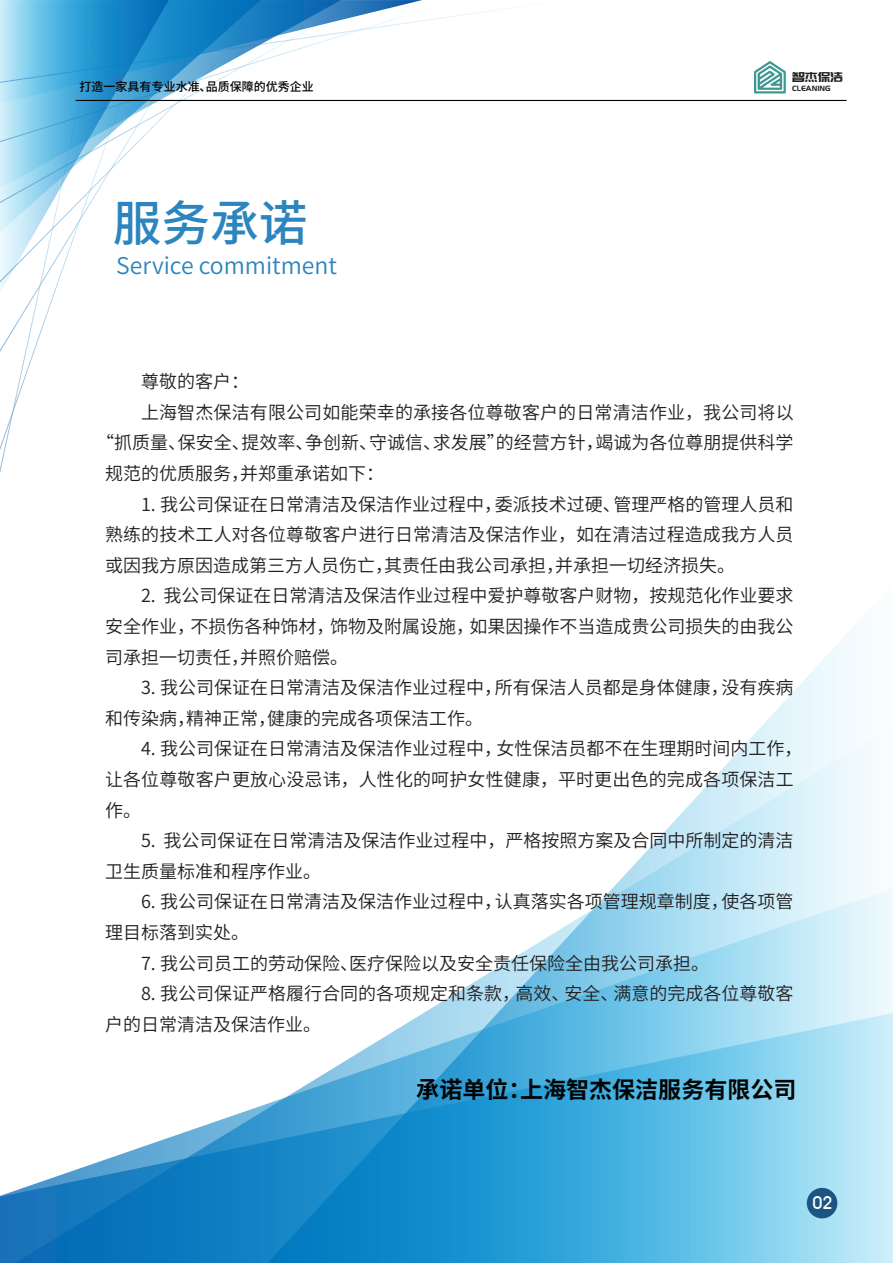
<style>
.page{position:relative;width:893px;height:1263px;background:#fff}
.page>*{position:absolute;margin:0;border:0;box-sizing:border-box;transform-origin:0 0}
.t1{font:500 48.75px "Source Han Sans CN";color:#2c85be}
.t2{font:700 23.1px "Source Han Sans CN";color:#030303}
.t3{font:22.95px "Source Han Sans CN";color:#2c85be}
.t4{font:18px/30.6px "Source Han Sans CN";color:#231f20}
.t5{font:500 17.55px "Avant Garde IT Cby BT";color:#fff}
.t6{font:13.8px "Pang Men Zheng Dao";color:#231f20}
.t7{font:500 12px "Source Han Sans CN";color:#030303}
.t8{font:7.95px "Pang Men Zheng Dao";color:#231f20}
</style>
<div class="page">
<svg style="left:0;top:293px;width:55px;height:180px"></svg>
<svg style="left:763px;top:623px;width:95px;height:102px"></svg>
<svg style="left:613px;top:725px;width:261px;height:163px"></svg>
<svg style="left:424px;top:888px;width:469px;height:125px"></svg>
<svg style="left:0;top:1013px;width:893px;height:250px"></svg>
<svg style="left:0;top:103px;width:169px;height:190px"></svg>
<svg style="left:0;top:0;width:422px;height:103px"></svg>
<svg style="left:754px;top:61px;width:32px;height:32px"></svg>
<hr style="left:76px;top:100px;width:771px;height:1px;background:#030303">
<div style="left:807px;top:1188px;width:30px;height:30px;background:#1c5584;border-radius:50%"></div>
<p class="t6" style="left:792px;top:70px;width:52px">智杰保洁</p>
<p class="t7" style="left:79px;top:81px;width:236px">打造一家具有专业水准、品质保障的优秀企业</p>
<p class="t8" style="left:792px;top:84px;width:40px">CLEANING</p>
<h1 class="t1" style="left:113px;top:198px;width:196px">服务承诺</h1>
<p class="t3" style="left:116px;top:254px;width:222px">Service commitment</p>
<p class="t4" style="left:141px;top:366px;width:109px">尊敬的客户：</p>
<p class="t4" style="left:141px;top:397px;width:654px">上海智杰保洁有限公司如能荣幸的承接各位尊敬客户的日常清洁作业，我公司将以</p>
<p class="t4" style="left:96px;top:427px;width:699px">“抓质量、保安全、提效率、争创新、守诚信、求发展”的经营方针，竭诚为各位尊朋提供科学</p>
<p class="t4" style="left:105px;top:458px;width:280px">规范的优质服务，并郑重承诺如下：</p>
<p class="t4" style="left:105px;top:488px;width:690px;text-align:justify;text-indent:36px">1. 我公司保证在日常清洁及保洁作业过程中，委派技术过硬、管理严格的管理人员和熟练的技术工人对各位尊敬客户进行日常清洁及保洁作业，如在清洁过程造成我方人员或因我方原因造成第三方人员伤亡，其责任由我公司承担，并承担一切经济损失。</p>
<p class="t4" style="left:105px;top:580px;width:690px;text-align:justify;text-indent:36px">2. 我公司保证在日常清洁及保洁作业过程中爱护尊敬客户财物，按规范化作业要求安全作业，不损伤各种饰材，饰物及附属设施，如果因操作不当造成贵公司损失的由我公司承担一切责任，并照价赔偿。</p>
<p class="t4" style="left:105px;top:672px;width:690px;text-indent:36px">3. 我公司保证在日常清洁及保洁作业过程中，所有保洁人员都是身体健康，没有疾病和传染病，精神正常，健康的完成各项保洁工作。</p>
<p class="t4" style="left:105px;top:733px;width:699px;text-indent:36px">4. 我公司保证在日常清洁及保洁作业过程中，女性保洁员都不在生理期时间内工作，让各位尊敬客户更放心没忌讳，人性化的呵护女性健康，平时更出色的完成各项保洁工作。</p>
<p class="t4" style="left:105px;top:825px;width:690px;text-indent:36px">5. 我公司保证在日常清洁及保洁作业过程中，严格按照方案及合同中所制定的清洁卫生质量标准和程序作业。</p>
<p class="t4" style="left:105px;top:886px;width:690px;text-indent:36px">6. 我公司保证在日常清洁及保洁作业过程中，认真落实各项管理规章制度，使各项管理目标落到实处。</p>
<p class="t4" style="left:141px;top:947px;width:570px">7. 我公司员工的劳动保险、医疗保险以及安全责任保险全由我公司承担。</p>
<p class="t4" style="left:105px;top:978px;width:690px;text-indent:36px">8. 我公司保证严格履行合同的各项规定和条款，高效、安全、满意的完成各位尊敬客户的日常清洁及保洁作业。</p>
<p class="t2" style="left:416px;top:1078px;width:382px">承诺单位：上海智杰保洁服务有限公司</p>
<p class="t5" style="left:812px;top:1192px;width:22px">02</p>
</div>
